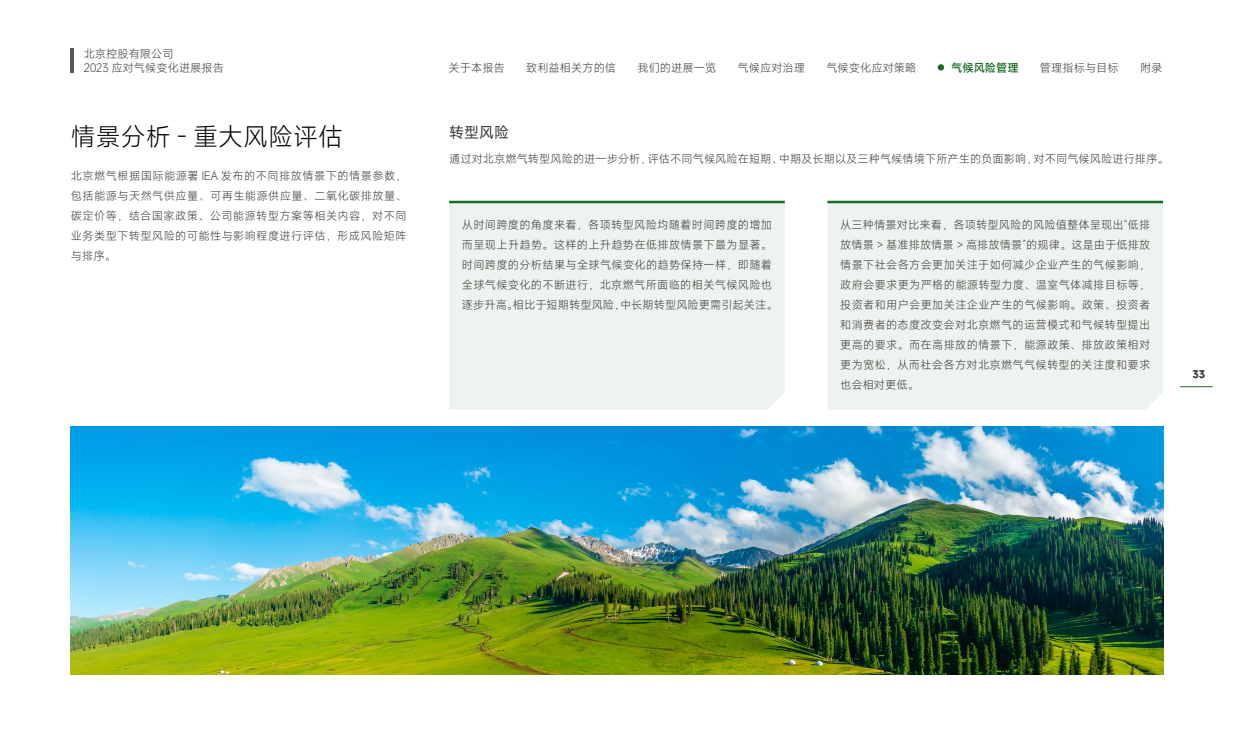
<style>
.page{position:relative;width:1234px;height:738px;background:#fff}
.page>*{position:absolute;margin:0;border:0;box-sizing:border-box;transform-origin:0 0}
.t1{font:300 25px "Mi Sans";color:#000}
.t2{font:15px "Mi Sans";color:#3e3a39}
.t3{font:300 11.25px/20px "Mi Sans";letter-spacing:.02em;color:#3e3a39;text-align:justify}
.t4{font:300 11.25px/14px "Mi Sans";color:#3e3a39}
.t5{font:500 11.25px "Mi Sans";color:#196a25}
.t6{font:700 10px "Mi Sans";color:#3e3a39}
</style>
<div class="page">
<svg style="left:937px;top:64px;width:6px;height:6px"></svg>
<hr style="left:1179px;top:386px;width:33px;height:1px;background:#196a25">
<hr style="left:71px;top:48px;width:3px;height:25px;background:#595757">
<div style="left:827px;top:203px;width:335px;height:206px;background:#edf3ee"></div>
<img style="left:71px;top:426px;width:1091px;height:247px">
<div style="left:449px;top:203px;width:335px;height:206px;background:#edf3ee"></div>
<hr style="left:827px;top:200px;width:335px;height:3px;background:#196a25">
<hr style="left:449px;top:200px;width:335px;height:3px;background:#196a25">
<p class="t4" style="left:84px;top:46px;width:142px">北京控股有限公司<br>2023 应对气候变化进展报告</p>
<h1 class="t1" style="left:71px;top:120px;width:274px">情景分析 - 重大风险评估</h1>
<p class="t3" style="left:71px;top:166px;width:337px">北京燃气根据国际能源署 IEA 发布的不同排放情景下的情景参数，包括能源与天然气供应量、可再生能源供应量、二氧化碳排放量、碳定价等，结合国家政策、公司能源转型方案等相关内容，对不同业务类型下转型风险的可能性与影响程度进行评估，形成风险矩阵与排序。</p>
<p class="t3" style="left:448px;top:57px;width:58px">关于本报告</p>
<p class="t4" style="left:826px;top:60px;width:91px">气候变化应对策略</p>
<p class="t5" style="left:950px;top:60px;width:69px">气候风险管理</p>
<p class="t4" style="left:1039px;top:60px;width:80px">管理指标与目标</p>
<p class="t3" style="left:1139px;top:57px;width:24px">附录</p>
<p class="t4" style="left:526px;top:60px;width:91px">致利益相关方的信</p>
<p class="t4" style="left:637px;top:60px;width:80px">我们的进展一览</p>
<p class="t3" style="left:737px;top:57px;width:69px">气候应对治理</p>
<h2 class="t2" style="left:449px;top:122px;width:61px">转型风险</h2>
<p class="t4" style="left:449px;top:151px;width:721px">通过对北京燃气转型风险的进一步分析，评估不同气候风险在短期、中期及长期以及三种气候情境下所产生的负面影响，对不同气候风险进行排序。</p>
<p class="t3" style="left:462px;top:214px;width:317px;text-align:left">从时间跨度的角度来看，各项转型风险均随着时间跨度的增加而呈现上升趋势。这样的上升趋势在低排放情景下最为显著。时间跨度的分析结果与全球气候变化的趋势保持一样，即随着全球气候变化的不断进行，北京燃气所面临的相关气候风险也逐步升高。相比于短期转型风险，中长期转型风险更需引起关注。</p>
<p class="t3" style="left:840px;top:214px;width:311px">从三种情景对比来看，各项转型风险的风险值整体呈现出“低排放情景 &gt; 基准排放情景 &gt; 高排放情景”的规律。这是由于低排放情景下社会各方会更加关注于如何减少企业产生的气候影响，政府会要求更为严格的能源转型力度、温室气体减排目标等，投资者和用户会更加关注企业产生的气候影响。政策、投资者和消费者的态度改变会对北京燃气的运营模式和气候转型提出更高的要求。而在高排放的情景下，能源政策、排放政策相对更为宽松，从而社会各方对北京燃气气候转型的关注度和要求也会相对更低。</p>
<p class="t6" style="left:1191px;top:367px;width:14px">33</p>
</div>
